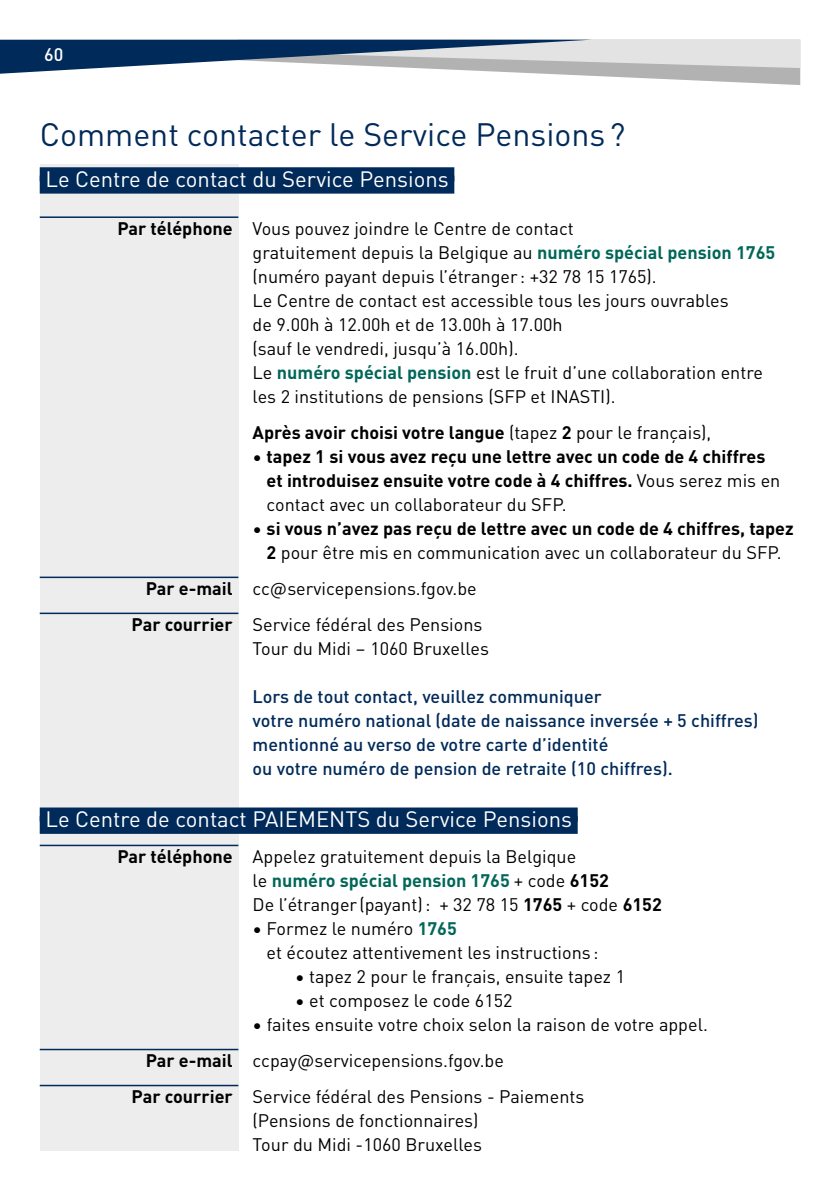
<style>
.page{position:relative;width:840px;height:1191px;background:#fff}
.page>*{position:absolute;margin:0;border:0;box-sizing:border-box;transform-origin:0 0}
.t1{font:32px "DINOT";color:#002a5a}
.t2{font:22px "DINOT";color:#fff}
.t3{font:18px/24px "DINOT";color:#000}
.t4{font:700 18px/24px "DINOT";color:#000}
.t5{font:500 18px/24px "DINOT";color:#002a5a}
.t6{font:500 18px "DINOT";color:#fff}
.s1{font-weight:700}
.s2{font-weight:700;color:#016759}
.s3{font-weight:400}
</style>
<div class="page">
<div style="left:40px;top:164px;width:198px;height:987px;background:#ededed"></div>
<svg style="left:0;top:40px;width:799px;height:45px"></svg>
<div style="left:40px;top:167px;width:414px;height:14px;background:#002a5a"></div>
<div style="left:40px;top:176px;width:414px;height:18px;background:#002a5a"></div>
<hr style="left:40px;top:216px;width:198px;height:2px;background:#002a5a">
<hr style="left:40px;top:576px;width:198px;height:2px;background:#002a5a">
<hr style="left:40px;top:612px;width:198px;height:2px;background:#002a5a">
<div style="left:40px;top:807px;width:537px;height:14px;background:#002a5a"></div>
<div style="left:40px;top:816px;width:537px;height:18px;background:#002a5a"></div>
<hr style="left:40px;top:844px;width:198px;height:2px;background:#002a5a">
<hr style="left:40px;top:1048px;width:198px;height:2px;background:#002a5a">
<hr style="left:40px;top:1084px;width:198px;height:2px;background:#002a5a">
<p class="t6" style="left:44px;top:40px;width:21px">60</p>
<h1 class="t1" style="left:40px;top:110px;width:586px">Comment contacter le Service Pensions ?</h1>
<p class="t2" style="left:45px;top:162px;width:404px">Le Centre de contact du Service Pensions</p>
<p class="t3" style="left:252px;top:215px;width:524px;text-indent:-135px"><span class="s1">Par téléphone</span> Vous pouvez joindre le Centre de contact<br>gratuitement depuis la Belgique au <span class="s2">numéro spécial pension 1765 </span>(numéro payant depuis l’étranger : +32 78 15 1765).<br>Le Centre de contact est accessible tous les jours ouvrables<br>de 9.00h à 12.00h et de 13.00h à 17.00h<br>(sauf le vendredi, jusqu’à 16.00h).<br>Le <span class="s2">numéro spécial pension</span> est le fruit d’une collaboration entre les 2 institutions de pensions (SFP et INASTI).</p>
<p class="t4" style="left:252px;top:419px;width:460px">Après avoir choisi votre langue <span class="s3">(tapez</span> 2 <span class="s3">pour le français),</span></p>
<p class="t4" style="left:266px;top:443px;width:515px;text-indent:-14px"><span class="s3">•</span> tapez 1 si vous avez reçu une lettre avec un code de 4 chiffres et introduisez ensuite votre code à 4 chiffres. <span class="s3">Vous serez mis en contact avec un collaborateur du SFP.</span></p>
<p class="t4" style="left:252px;top:515px;width:542px;text-align:center"><span class="s3">•</span> si vous n’avez pas reçu de lettre avec un code de 4 chiffres, tapez<br>2 <span class="s3">pour être mis en communication avec un collaborateur du SFP.</span></p>
<p class="t3" style="left:131px;top:569px;width:352px;line-height:36px;text-align:center"><span class="s1">Par e-mail</span> cc@servicepensions.fgov.be<br><span class="s1">Par courrier</span> Service fédéral des Pensions</p>
<p class="t3" style="left:252px;top:635px;width:238px">Tour du Midi – 1060 Bruxelles</p>
<p class="t5" style="left:252px;top:683px;width:507px">Lors de tout contact, veuillez communiquer<br>votre numéro national (date de naissance inversée + 5 chiffres) mentionné au verso de votre carte d’identité<br>ou votre numéro de pension de retraite (10 chiffres).</p>
<p class="t2" style="left:45px;top:802px;width:528px">Le Centre de contact PAIEMENTS du Service Pensions</p>
<p class="t3" style="left:252px;top:843px;width:410px;text-indent:-135px"><span class="s1">Par téléphone</span> Appelez gratuitement depuis la Belgique<br>le <span class="s2">numéro spécial pension 1765</span> + code <span class="s1">6152<br></span>De l’étranger (payant): + 32 78 15 <span class="s1">1765</span> + code <span class="s1">6152</span></p>
<p class="t3" style="left:266px;top:915px;width:333px;text-indent:-14px">• Formez le numéro <span class="s2">1765<br></span>et écoutez attentivement les instructions :</p>
<p class="t3" style="left:295px;top:963px;width:331px">• tapez 2 pour le français, ensuite tapez 1</p>
<p class="t3" style="left:295px;top:987px;width:219px">• et composez le code 6152</p>
<p class="t3" style="left:252px;top:1011px;width:456px">• faites ensuite votre choix selon la raison de votre appel.</p>
<p class="t3" style="left:146px;top:1047px;width:359px"><span class="s1">Par e-mail</span> ccpay@servicepensions.fgov.be</p>
<p class="t3" style="left:131px;top:1083px;width:454px"><span class="s1">Par courrier</span> Service fédéral des Pensions - Paiements</p>
<p class="t3" style="left:252px;top:1107px;width:231px">(Pensions de fonctionnaires)<br>Tour du Midi -1060 Bruxelles</p>
</div>
